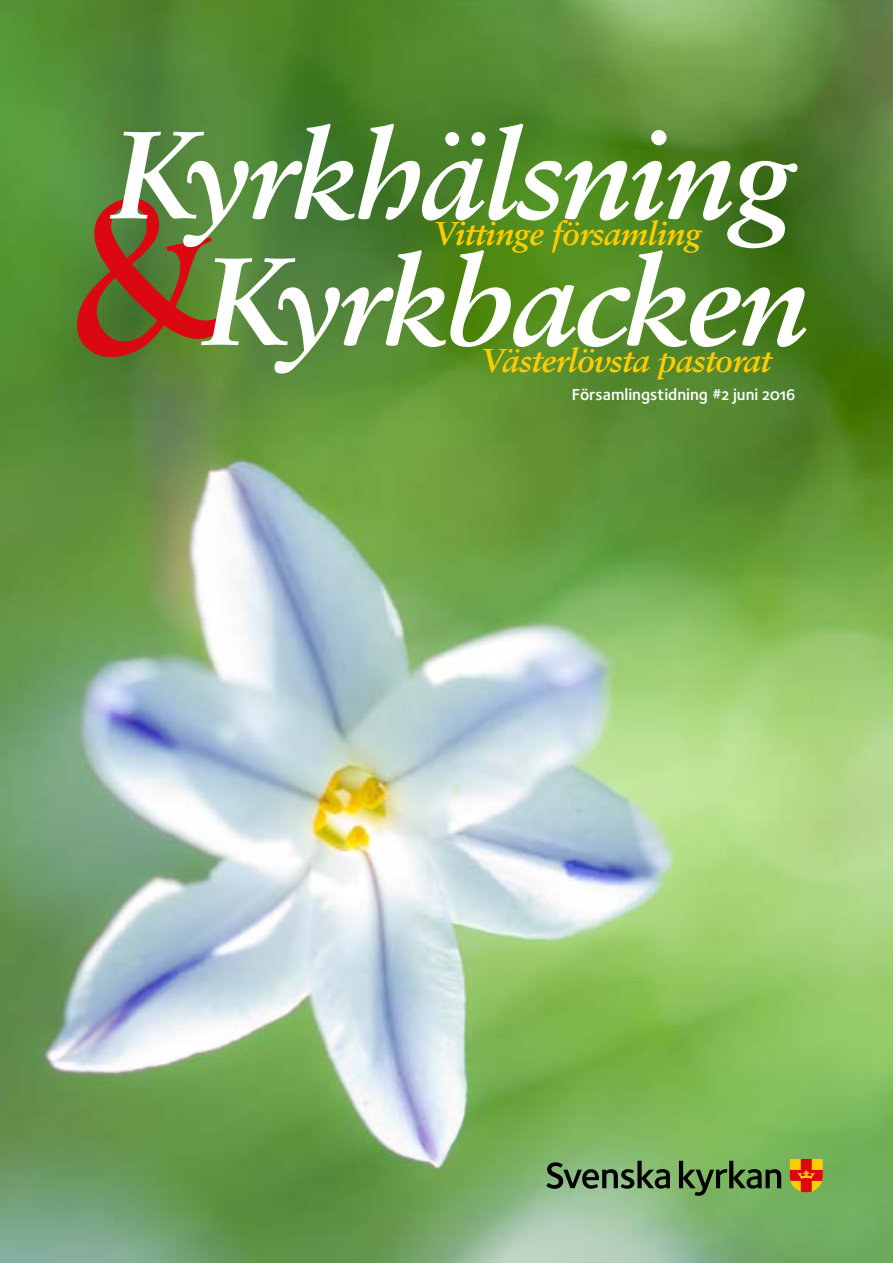
<style>
.page{position:relative;width:893px;height:1263px;background:#fff}
.page>*{position:absolute;margin:0;border:0;box-sizing:border-box;transform-origin:0 0}
.t1{font:italic 700 124.5px "Sabon LT Std";letter-spacing:-.03em;color:#fff}
.t2{font:italic 700 33px "Sabon LT Std";letter-spacing:-.02em;color:#fc0}
.t3{font:16.5px "Foundry Sterling Demi OSF";color:#fff}
</style>
<div class="page">
<img style="left:0;top:0;width:893px;height:1263px">
<svg style="left:546px;top:1161px;width:124px;height:28px;background:#5b7a52"></svg>
<svg style="left:679px;top:1161px;width:102px;height:35px;background:#578143"></svg>
<svg style="left:790px;top:1159px;width:33px;height:33px"></svg>
<svg style="left:53px;top:182px;width:185px;height:182px;background:#538636"></svg>
<h1 class="t1" style="left:111px;top:100px;width:685px">Kyrkhälsning</h1>
<p class="t2" style="left:434px;top:214px;width:268px">Vittinge församling</p>
<h1 class="t1" style="left:202px;top:226px;width:609px">Kyrkbacken</h1>
<p class="t2" style="left:482px;top:340px;width:291px">Västerlövsta pastorat</p>
<p class="t3" style="left:572px;top:385px;width:225px">Församlingstidning #2 juni 2016</p>
</div>
